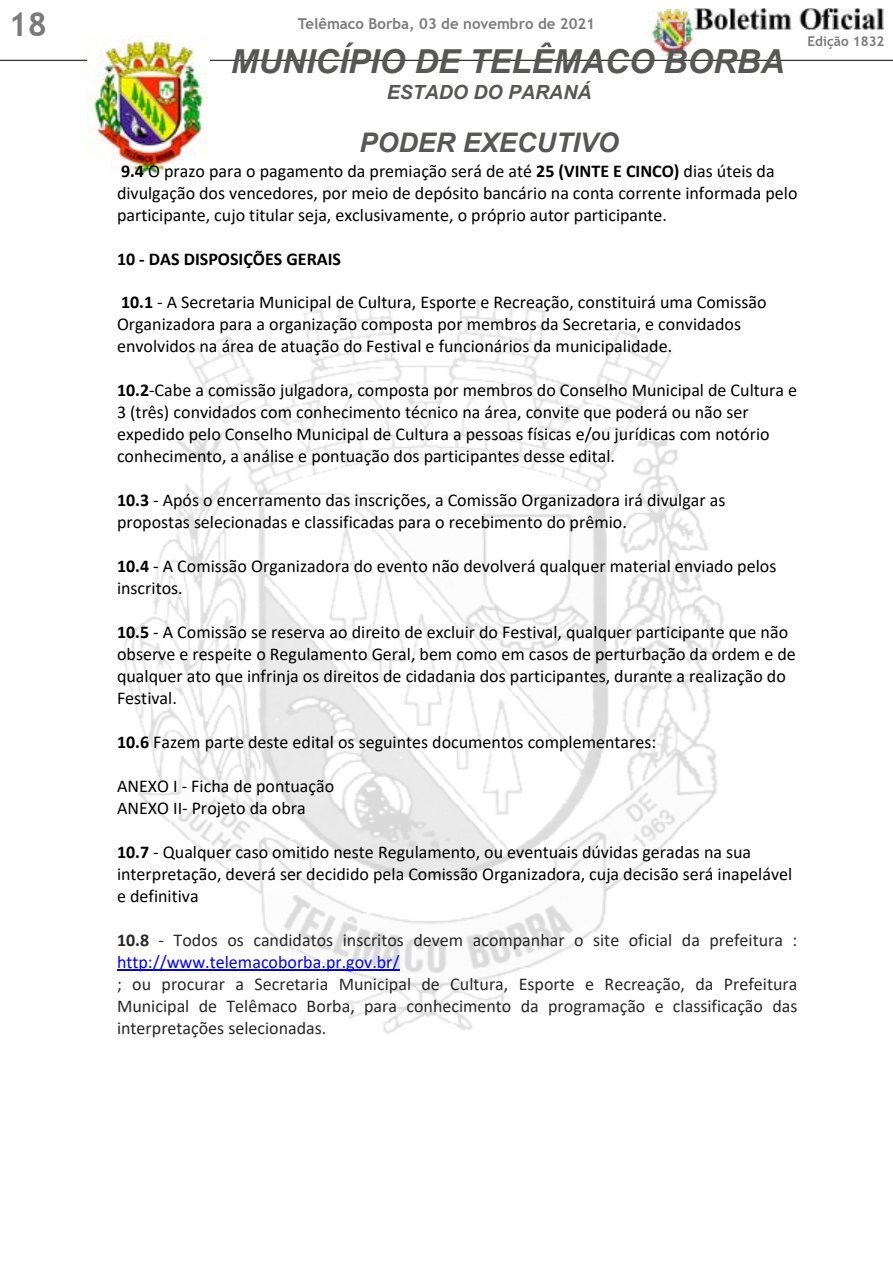
<style>
.page{position:relative;width:893px;height:1263px;background:#fff}
.page>*{position:absolute;margin:0;border:0;box-sizing:border-box;transform-origin:0 0}
.t1{font:italic 700 33px "Arial";color:#575756}
.t2{font:700 33px "Trebuchet MS";color:#7c7b7b}
.t3{font:italic 700 27px "Arial";color:#575756}
.t4{font:italic 700 19.5px "Arial";color:#575756}
.t5{font:18px/21.9px "Calibri";color:#000}
.t6{font:18px/21.9px "Calibri";color:#282827}
.t7{font:700 18px "Calibri";color:#000}
.t8{font:700 15px "Trebuchet MS";color:#7c7b7b}
.t9{font:700 13.5px "Trebuchet MS";color:#7c7b7b}
.s1{font-weight:700}
.s2{color:#00f}
</style>
<div class="page">
<img style="left:652px;top:9px;width:44px;height:47px">
<img style="left:693px;top:8px;width:191px;height:21px">
<hr style="left:0;top:60px;width:893px;height:1px;background:#000">
<img style="left:87px;top:36px;width:123px;height:140px">
<img style="left:117px;top:299px;width:607px;height:735px">
<hr style="left:117px;top:970px;width:283px;height:1px;background:#00f">
<h1 class="t2" style="left:9px;top:3px;width:40px">18</h1>
<p class="t8" style="left:298px;top:14px;width:299px">Telêmaco Borba, 03 de novembro de 2021</p>
<h1 class="t1" style="left:231px;top:40px;width:555px">MUNICÍPIO DE TELÊMACO BORBA</h1>
<p class="t4" style="left:387px;top:79px;width:206px">ESTADO DO PARANÁ</p>
<h2 class="t3" style="left:359px;top:125px;width:261px">PODER EXECUTIVO</h2>
<p class="t5" style="left:117px;top:159px;width:682px"><span class="s1">9.4</span> O prazo para o pagamento da premiação será de até <span class="s1">25 (VINTE E CINCO)</span> dias úteis da divulgação dos vencedores, por meio de depósito bancário na conta corrente informada pelo participante, cujo titular seja, exclusivamente, o próprio autor participante.</p>
<p class="t7" style="left:117px;top:246px;width:226px">10 - DAS DISPOSIÇÕES GERAIS</p>
<p class="t5" style="left:117px;top:291px;width:651px"><span class="s1">10.1</span> - A Secretaria Municipal de Cultura, Esporte e Recreação, constituirá uma Comissão<br>Organizadora para a organização composta por membros da Secretaria, e convidados envolvidos na área de atuação do Festival e funcionários da municipalidade.</p>
<p class="t5" style="left:117px;top:379px;width:682px"><span class="s1">10.2</span>-Cabe a comissão julgadora, composta por membros do Conselho Municipal de Cultura e 3 (três) convidados com conhecimento técnico na área, convite que poderá ou não ser expedido pelo Conselho Municipal de Cultura a pessoas físicas e/ou jurídicas com notório conhecimento, a análise e pontuação dos participantes desse edital.</p>
<p class="t5" style="left:117px;top:489px;width:610px"><span class="s1">10.3</span> - Após o encerramento das inscrições, a Comissão Organizadora irá divulgar as propostas selecionadas e classificadas para o recebimento do prêmio.</p>
<p class="t5" style="left:117px;top:555px;width:661px"><span class="s1">10.4</span> - A Comissão Organizadora do evento não devolverá qualquer material enviado pelos inscritos.</p>
<p class="t5" style="left:117px;top:621px;width:680px"><span class="s1">10.5</span> - A Comissão se reserva ao direito de excluir do Festival, qualquer participante que não observe e respeite o Regulamento Geral, bem como em casos de perturbação da ordem e de qualquer ato que infrinja os direitos de cidadania dos participantes, durante a realização do Festival.</p>
<p class="t5" style="left:117px;top:731px;width:541px"><span class="s1">10.6</span> Fazem parte deste edital os seguintes documentos complementares:</p>
<p class="t5" style="left:117px;top:774px;width:219px">ANEXO I - Ficha de pontuação<br>ANEXO II- Projeto da obra</p>
<p class="t5" style="left:117px;top:840px;width:677px"><span class="s1">10.7</span> - Qualquer caso omitido neste Regulamento, ou eventuais dúvidas geradas na sua interpretação, deverá ser decidido pela Comissão Organizadora, cuja decisão será inapelável e definitiva</p>
<p class="t6" style="left:117px;top:928px;width:682px"><span class="s1">10.8</span> - Todos os candidatos inscritos devem acompanhar o site oficial da prefeitura : <span class="s2">http://www.telemacoborba.pr.gov.br/</span></p>
<p class="t6" style="left:117px;top:972px;width:682px;text-align:justify">; ou procurar a Secretaria Municipal de Cultura, Esporte e Recreação, da Prefeitura Municipal de Telêmaco Borba, para conhecimento da programação e classificação das interpretações selecionadas.</p>
<p class="t9" style="left:807px;top:33px;width:79px">Edição 1832</p>
</div>
